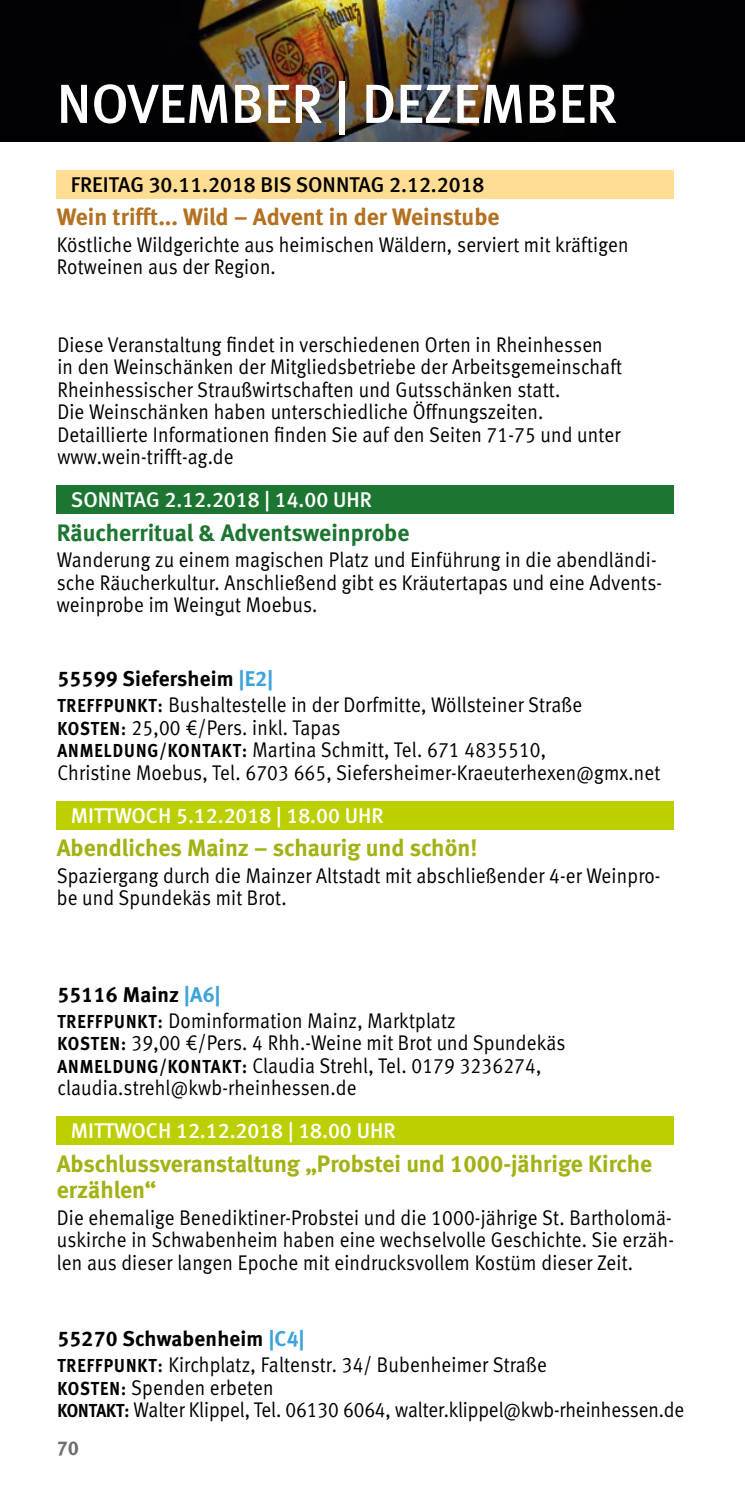
<style>
.page{position:relative;width:745px;height:1489px;background:#fff}
.page>*{position:absolute;margin:0;border:0;box-sizing:border-box;transform-origin:0 0}
.t1{font:55px "Meta Medium LF";color:#fff}
.t2{font:23.75px/26.2px "Meta Bold LF";color:#a2b213}
.t3{font:23.75px "Meta Bold LF";color:#b37121}
.t4{font:23.75px "Meta Bold LF";color:#1c7631}
.t5{font:21.25px/22.5px "Meta Normal LF";letter-spacing:.01em;color:#000;scale:.9 1}
.t6{font:21.25px "Meta Medium LF";color:#fff}
.t7{font:21.25px "Meta Bold LF";letter-spacing:.01em;color:#000}
.t8{font:21.25px "Meta Medium LF";color:#000}
.t9{font:20px "Meta Bold LF";color:#706f6f}
.s1{color:#3ea3dc}
.s2{font-family:"Meta Bold LF";font-size:18.75px}
</style>
<div class="page">
<img style="left:0;top:0;width:744px;height:142px">
<div style="left:57px;top:170px;width:616px;height:28px;background:#ffdd93"></div>
<div style="left:57px;top:801px;width:616px;height:28px;background:#bccf00"></div>
<div style="left:57px;top:485px;width:616px;height:29px;background:#1c7631"></div>
<div style="left:57px;top:1116px;width:616px;height:28px;background:#bccf00"></div>
<h1 class="t1" style="left:57px;top:72px;width:562px">NOVEMBER | DEZEMBER</h1>
<p class="t8" style="left:71px;top:172px;width:415px">FREITAG 30.11.2018 BIS SONNTAG 2.12.2018</p>
<p class="t3" style="left:57px;top:203px;width:444px">Wein trifft... Wild – Advent in der Weinstube</p>
<p class="t5" style="left:57px;top:233px;width:636px">Köstliche Wildgerichte aus heimischen Wäldern, serviert mit kräftigen<br>Rotweinen aus der Region.</p>
<p class="t5" style="left:57px;top:333px;width:628px">Diese Veranstaltung findet in verschiedenen Orten in Rheinhessen in den Weinschänken der Mitgliedsbetriebe der Arbeitsgemeinschaft Rheinhessischer Straußwirtschaften und Gutsschänken statt.<br>Die Weinschänken haben unterschiedliche Öffnungszeiten.<br>Detaillierte Informationen finden Sie auf den Seiten 71-75 und unter www.wein-trifft-ag.de</p>
<p class="t6" style="left:71px;top:487px;width:302px">SONNTAG 2.12.2018 | 14.00 UHR</p>
<p class="t4" style="left:57px;top:518px;width:354px">Räucherritual &amp; Adventsweinprobe</p>
<p class="t5" style="left:57px;top:548px;width:673px">Wanderung zu einem magischen Platz und Einführung in die abendländi&shy;sche Räucherkultur. Anschließend gibt es Kräutertapas und eine Advents&shy;weinprobe im Weingut Moebus.</p>
<p class="t7" style="left:57px;top:666px;width:217px">55599 Siefersheim <span class="s1">|E2|</span></p>
<p class="t5" style="left:57px;top:693px;width:671px"><span class="s2">TREFFPUNKT:</span> Bushaltestelle in der Dorfmitte, Wöllsteiner Straße<br><span class="s2">KOSTEN:</span> 25,00 €/Pers. inkl. Tapas<br><span class="s2">ANMELDUNG/KONTAKT:</span> Martina Schmitt, Tel. 671 4835510,<br>Christine Moebus, Tel. 6703 665, Siefersheimer-Kraeuterhexen@gmx.net</p>
<p class="t6" style="left:71px;top:803px;width:314px">MITTWOCH 5.12.2018 | 18.00 UHR</p>
<p class="t2" style="left:57px;top:834px;width:422px">Abendliches Mainz – schaurig und schön!</p>
<p class="t5" style="left:57px;top:864px;width:672px">Spaziergang durch die Mainzer Altstadt mit abschließender 4-er Weinpro&shy;be und Spundekäs mit Brot.</p>
<p class="t7" style="left:57px;top:981px;width:165px">55116 Mainz <span class="s1">|A6|</span></p>
<p class="t5" style="left:57px;top:1009px;width:565px"><span class="s2">TREFFPUNKT:</span> Dominformation Mainz, Marktplatz<br><span class="s2">KOSTEN:</span> 39,00 €/Pers. 4 Rhh.-Weine mit Brot und Spundekäs <span class="s2">ANMELDUNG/KONTAKT:</span> Claudia Strehl, Tel. 0179 3236274, claudia.strehl@kwb-rheinhessen.de</p>
<p class="t6" style="left:71px;top:1118px;width:326px">MITTWOCH 12.12.2018 | 18.00 UHR</p>
<p class="t2" style="left:57px;top:1149px;width:596px">Abschlussveranstaltung „Probstei und 1000-jährige Kirche erzählen“</p>
<p class="t5" style="left:57px;top:1205px;width:687px;text-align:justify">Die ehemalige Benediktiner-Probstei und die 1000-jährige St. Bartholomä&shy;uskirche in Schwabenheim haben eine wechselvolle Geschichte. Sie erzäh&shy;len aus dieser langen Epoche mit eindrucksvollem Kostüm dieser Zeit.</p>
<p class="t7" style="left:57px;top:1325px;width:248px">55270 Schwabenheim <span class="s1">|C4|</span></p>
<p class="t5" style="left:57px;top:1352px;width:697px"><span class="s2">TREFFPUNKT:</span> Kirchplatz, Faltenstr. 34/ Bubenheimer Straße<br><span class="s2">KOSTEN:</span> Spenden erbeten<br><span class="s2">KONTAKT:</span> Walter Klippel, Tel. 06130 6064, walter.klippel@kwb-rheinhessen.de</p>
<p class="t9" style="left:57px;top:1435px;width:24px">70</p>
</div>
